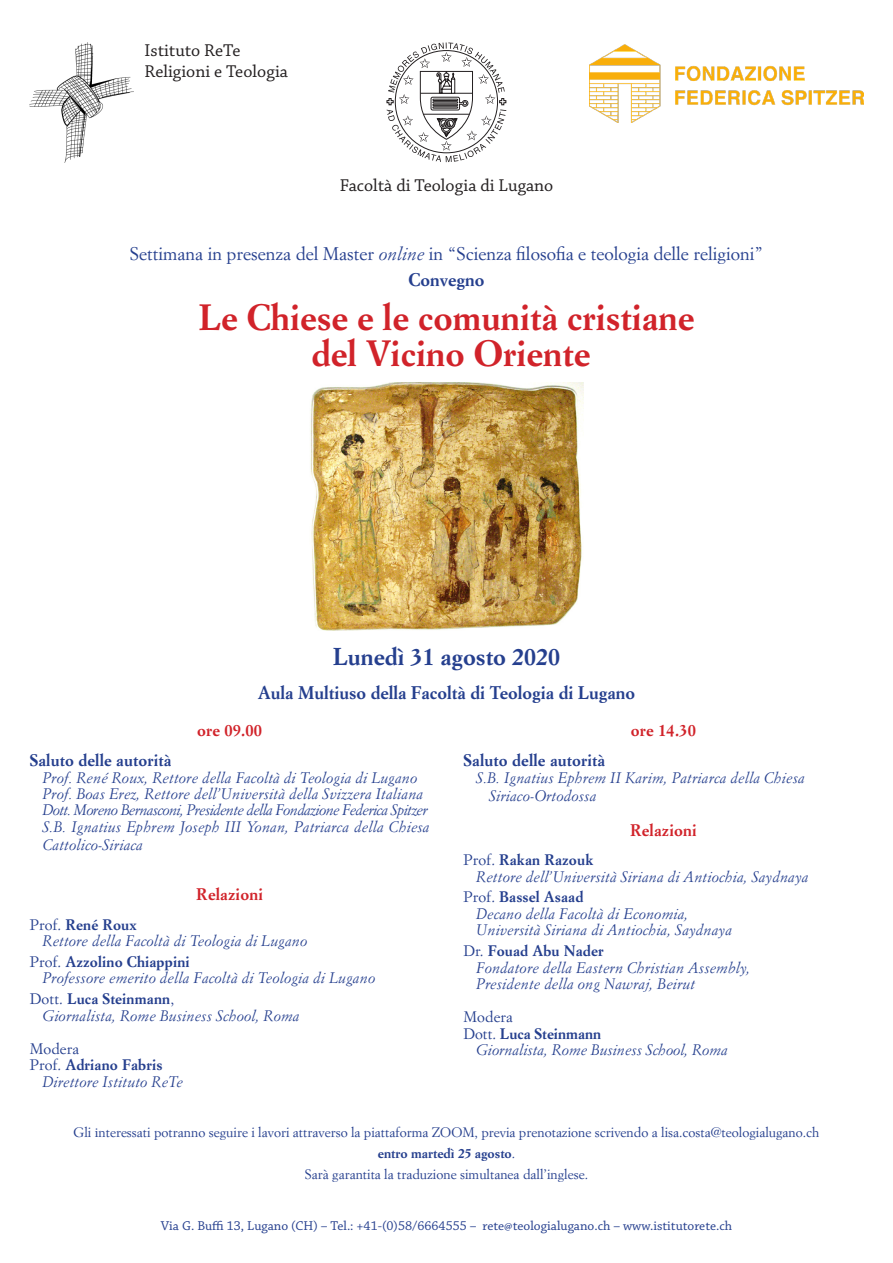
<style>
.page{position:relative;width:893px;height:1263px;background:#fff}
.page>*{position:absolute;margin:0;border:0;box-sizing:border-box;transform-origin:0 0}
.Pa8{font:700 36px "Simoncini Garamond Std";color:#d1232a}
.t1{font:700 24px "Simoncini Garamond Std";color:#253f8e}
.t2{font:18px "Simoncini Garamond Std";color:#253f8e}
.t3{font:18px "Chaparral Pro";color:#231f20}
.t4{font:700 18px "Simoncini Garamond Std";color:#253f8e}
.t5{font:700 16.5px "Simoncini Garamond Std";letter-spacing:.01em;color:#253f8e}
.t6{font:700 16.5px "Simoncini Garamond Std";letter-spacing:.01em;color:#d1232a}
.t7{font:italic 15px/16.4px "Simoncini Garamond Std";letter-spacing:.01em;color:#253f8e}
.t8{font:700 15px "Simoncini Garamond Std";letter-spacing:.01em;color:#253f8e}
.t9{font:15px "Simoncini Garamond Std";letter-spacing:.01em;color:#253f8e}
.t10{font:13.5px/21.1px "Simoncini Garamond Std";color:#253f8e;text-align:center}
.t11{font:13.5px "Chaparral Pro";color:#253f8e}
.s1{font-style:italic}
.s2{font-weight:400}
.s3{font-family:"Minion Pro"}
.s4{font-weight:700}
</style>
<div class="page">
<svg style="left:387px;top:43px;width:119px;height:119px"></svg>
<img style="left:30px;top:43px;width:103px;height:119px">
<img style="left:310px;top:383px;width:273px;height:247px">
<img style="left:589px;top:44px;width:274px;height:79px">
<p class="t3" style="left:145px;top:40px;width:97px">Istituto ReTe</p>
<p class="t3" style="left:145px;top:62px;width:145px">Religioni e Teologia</p>
<p class="t3" style="left:340px;top:175px;width:215px">Facoltà di Teologia di Lugano</p>
<p class="t2" style="left:130px;top:243px;width:635px">Settimana in presenza del Master <span class="s1">online</span> in “Scienza filosofia e teologia delle religioni”</p>
<p class="t4" style="left:408px;top:268px;width:77px">Convegno</p>
<p class="Pa8" style="left:199px;top:294px;width:497px">Le Chiese e le comunità cristiane</p>
<p class="Pa8" style="left:312px;top:330px;width:280px">del Vicino Oriente</p>
<p class="t1" style="left:333px;top:641px;width:229px">Lunedì 31 agosto 2020</p>
<p class="t4" style="left:258px;top:681px;width:379px">Aula Multiuso della Facoltà di Teologia di Lugano</p>
<p class="t6" style="left:631px;top:719px;width:67px">ore 14.30</p>
<p class="t5" style="left:463px;top:750px;width:143px">Saluto delle autorità</p>
<p class="t7" style="left:476px;top:769px;width:330px">S.B. Ignatius Ephrem II Karim, Patriarca della Chiesa</p>
<p class="t7" style="left:489px;top:787px;width:109px">Siriaco-Ortodossa</p>
<p class="t6" style="left:630px;top:820px;width:68px">Relazioni</p>
<p class="t8" style="left:463px;top:850px;width:131px"><span class="s2">Prof.</span> Rakan Razouk</p>
<p class="t7" style="left:476px;top:868px;width:334px">Rettore dell’Università Siriana di Antiochia, Saydnaya</p>
<p class="t8" style="left:463px;top:888px;width:121px"><span class="s2">Prof.</span> Bassel Asaad</p>
<p class="t7" style="left:476px;top:905px;width:214px">Decano della Facoltà di Economia,</p>
<p class="t7" style="left:476px;top:922px;width:257px">Università Siriana di Antiochia, Saydnaya</p>
<p class="t8" style="left:463px;top:941px;width:142px"><span class="s2">Dr.</span> Fouad Abu Nader</p>
<p class="t7" style="left:476px;top:959px;width:275px">Fondatore della Eastern Christian Assembly,</p>
<p class="t7" style="left:476px;top:975px;width:221px">Presidente della ong Nawraj, Beirut</p>
<p class="t9" style="left:463px;top:1008px;width:51px">Modera</p>
<p class="t8" style="left:463px;top:1024px;width:139px"><span class="s2">Dott.</span> Luca Steinmann</p>
<p class="t7" style="left:476px;top:1041px;width:253px">Giornalista, Rome Business School, Roma</p>
<p class="t6" style="left:197px;top:719px;width:67px">ore 09.00</p>
<p class="t5" style="left:30px;top:750px;width:143px">Saluto delle autorità</p>
<p class="t7" style="left:43px;top:769px;width:389px">Prof. René Roux, Rettore della Facoltà di Teologia di Lugano Prof. Boas Erez, Rettore dell’Università della Svizzera Italiana Dott. Moreno Bernasconi, Presidente della Fondazione Federica Spitzer S.B. Ignatius Ephrem Joseph III Yonan, Patriarca della Chiesa</p>
<p class="t7" style="left:43px;top:836px;width:102px">Cattolico-Siriaca</p>
<p class="t6" style="left:196px;top:884px;width:68px">Relazioni</p>
<p class="t8" style="left:30px;top:915px;width:108px"><span class="s2">Prof.</span> René Roux</p>
<p class="t7" style="left:43px;top:932px;width:266px">Rettore della Facoltà di Teologia di Lugano</p>
<p class="t8" style="left:30px;top:952px;width:161px"><span class="s2">Prof.</span> Azzolino Chiappini</p>
<p class="t7" style="left:43px;top:970px;width:334px">Professore emerito della Facoltà di Teologia di Lugano</p>
<p class="t8" style="left:30px;top:989px;width:146px"><span class="s2">Dott.</span> Luca Steinmann<span class="s2">,</span></p>
<p class="t7" style="left:43px;top:1007px;width:259px">Giornalista, Rome Business School, Roma</p>
<p class="t9" style="left:30px;top:1039px;width:51px">Modera</p>
<p class="t8" style="left:30px;top:1055px;width:134px"><span class="s2">Prof.</span> Adriano Fabris</p>
<p class="t7" style="left:43px;top:1073px;width:142px">Direttore Istituto ReTe</p>
<p class="t10" style="left:73px;top:1121px;width:747px">Gli <span class="s3">i</span>nteressati potranno seguire i lavori attraverso la piattaforma ZOOM, previa prenotazione scrivendo a lisa.costa@teologialugano.ch <span class="s4">entro martedì 25 agosto</span>.<br>Sarà garantita la traduzione simultanea dall’inglese.</p>
<p class="t11" style="left:161px;top:1218px;width:573px">Via G. Buffi 13, Lugano (CH) – Tel.: +41-(0)58/6664555 – rete@teologialugano.ch – www.istitutorete.ch</p>
</div>
